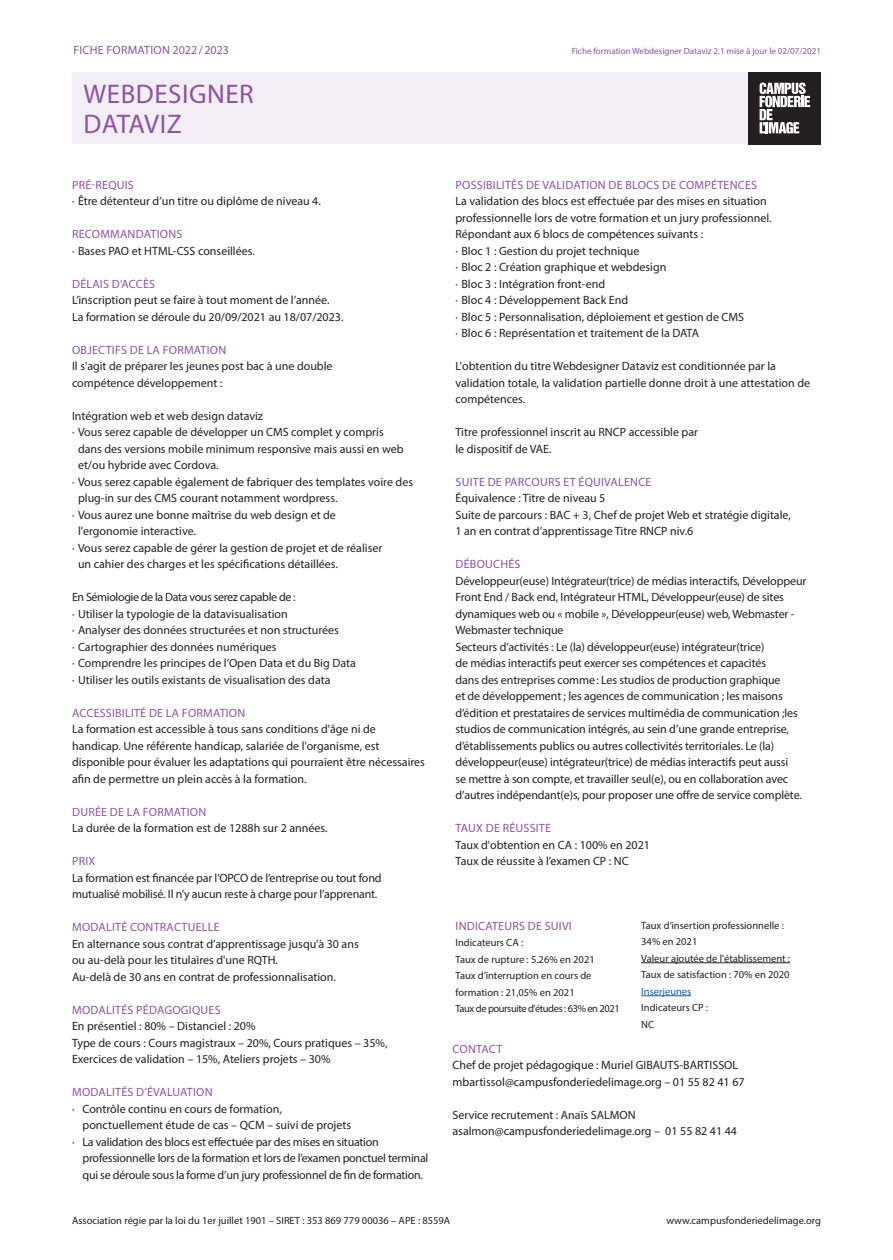
<style>
.page{position:relative;width:893px;height:1260px;background:#fff}
.page>*{position:absolute;margin:0;border:0;box-sizing:border-box;transform-origin:0 0}
.t1{font:27px "Myriad Pro";letter-spacing:.02em;color:#8e53a1}
.t2{font:27px "Myriad Pro";letter-spacing:-.015em;color:#8e53a1}
.t3{font:12px/16.5px "Myriad Pro";color:#231f20}
.t4{font:12px "Myriad Pro";letter-spacing:.02em;color:#8e53a1}
.t5{font:12px/16.5px "Myriad Pro";letter-spacing:-.02em;color:#231f20}
.t6{font:12px "Myriad Pro";letter-spacing:-.03em;color:#231f20}
.t7{font:10.5px/16.5px "Myriad Pro";color:#231f20}
.t8{font:10.5px "Myriad Pro";letter-spacing:-.04em;color:#231f20}
._03-italic{font:9px "Myriad Pro";color:#8e53a1}
.s1{color:#175d9e}
</style>
<div class="page">
<div style="left:72px;top:72px;width:749px;height:72px;background:#f3eef5"></div>
<div style="left:749px;top:72px;width:72px;height:72px;background:#231f20"></div>
<svg style="left:760px;top:83px;width:50px;height:51px"></svg>
<hr style="left:641px;top:963px;width:149px;height:1px;background:#231f20">
<hr style="left:641px;top:996px;width:50px;height:1px;background:#175d9e">
<p class="t4" style="left:73px;top:43px;width:157px">FICHE FORMATION 2022/2023</p>
<p class="t1" style="left:84px;top:77px;width:172px">WEBDESIGNER</p>
<p class="t2" style="left:84px;top:107px;width:100px">DATAVIZ</p>
<p class="t4" style="left:72px;top:177px;width:63px">PRÉ-REQUIS</p>
<p class="t3" style="left:72px;top:193px;width:250px">· Être détenteur d’un titre ou diplôme de niveau 4.</p>
<p class="t4" style="left:72px;top:227px;width:112px">RECOMMANDATIONS</p>
<p class="t3" style="left:72px;top:242px;width:184px">· Bases PAO et HTML-CSS conseillées.</p>
<p class="t4" style="left:72px;top:276px;width:85px">DÉLAIS D’ACCÈS</p>
<p class="t3" style="left:72px;top:292px;width:259px">L’inscription peut se faire à tout moment de l’année.</p>
<p class="t3" style="left:72px;top:308px;width:273px">La formation se déroule du 20/09/2021 au 18/07/2023.</p>
<p class="t4" style="left:72px;top:342px;width:156px">OBJECTIFS DE LA FORMATION</p>
<p class="t3" style="left:72px;top:358px;width:262px">Il s'agit de préparer les jeunes post bac à une double</p>
<p class="t3" style="left:72px;top:374px;width:152px">compétence développement :</p>
<p class="t3" style="left:72px;top:407px;width:193px">Intégration web et web design dataviz</p>
<p class="t3" style="left:78px;top:424px;width:327px;text-indent:-6px">· Vous serez capable de développer un CMS complet y compris dans des versions mobile minimum responsive mais aussi en web et/ou hybride avec Cordova.</p>
<p class="t3" style="left:78px;top:473px;width:337px;text-indent:-6px">· Vous serez capable également de fabriquer des templates voire des plug-in sur des CMS courant notamment wordpress.</p>
<p class="t3" style="left:78px;top:506px;width:259px;text-indent:-6px">· Vous aurez une bonne maîtrise du web design et de l'ergonomie interactive.</p>
<p class="t3" style="left:78px;top:539px;width:306px;text-indent:-6px">· Vous serez capable de gérer la gestion de projet et de réaliser un cahier des charges et les spécifications détaillées.</p>
<p class="t6" style="left:72px;top:590px;width:225px">En Sémiologie de la Data vous serez capable de :</p>
<p class="t3" style="left:72px;top:605px;width:217px">· Utiliser la typologie de la datavisualisation</p>
<p class="t3" style="left:72px;top:622px;width:268px">· Analyser des données structurées et non structurées</p>
<p class="t3" style="left:72px;top:638px;width:206px">· Cartographier des données numériques</p>
<p class="t3" style="left:72px;top:655px;width:285px">· Comprendre les principes de l’Open Data et du Big Data</p>
<p class="t3" style="left:72px;top:671px;width:260px">· Utiliser les outils existants de visualisation des data</p>
<p class="t4" style="left:72px;top:705px;width:175px">ACCESSIBILITÉ DE LA FORMATION</p>
<p class="t3" style="left:72px;top:721px;width:355px">La formation est accessible à tous sans conditions d'âge ni de handicap. Une référente handicap, salariée de l'organisme, est disponible pour évaluer les adaptations qui pourraient être nécessaires afin de permettre un plein accès à la formation.</p>
<p class="t4" style="left:72px;top:804px;width:136px">DURÉE DE LA FORMATION</p>
<p class="t3" style="left:72px;top:820px;width:257px">La durée de la formation est de 1288h sur 2 années.</p>
<p class="t4" style="left:72px;top:854px;width:25px">PRIX</p>
<p class="t3" style="left:72px;top:869px;width:311px">La formation est financée par l’OPCO de l’entreprise ou tout fond mutualisé mobilisé. Il n’y aucun reste à charge pour l’apprenant.</p>
<p class="t4" style="left:72px;top:920px;width:149px">MODALITÉ CONTRACTUELLE</p>
<p class="t3" style="left:72px;top:935px;width:288px">En alternance sous contrat d’apprentissage jusqu’à 30 ans ou au-delà pour les titulaires d'une RQTH.</p>
<p class="t3" style="left:72px;top:968px;width:265px">Au-delà de 30 ans en contrat de professionnalisation.</p>
<p class="t4" style="left:72px;top:1002px;width:150px">MODALITÉS PÉDAGOGIQUES</p>
<p class="t3" style="left:72px;top:1018px;width:185px">En présentiel : 80% – Distanciel : 20%</p>
<p class="t3" style="left:72px;top:1034px;width:317px">Type de cours : Cours magistraux – 20%, Cours pratiques – 35%,<br>Exercices de validation – 15%, Ateliers projets – 30%</p>
<p class="t4" style="left:72px;top:1085px;width:142px">MODALITÉS D’ÉVALUATION</p>
<p class="t3" style="left:83px;top:1100px;width:270px;text-indent:-10px">· Contrôle continu en cours de formation, ponctuellement étude de cas – QCM – suivi de projets</p>
<p class="t5" style="left:83px;top:1133px;width:347px;text-indent:-10px">· La validation des blocs est effectuée par des mises en situation professionnelle lors de la formation et lors de l’examen ponctuel terminal qui se déroule sous la forme d’un jury professionnel de fin de formation.</p>
<p class="_03-italic" style="left:572px;top:45px;width:251px">Fiche formation Webdesigner Dataviz 2.1 mise à jour le 02/07/2021</p>
<p class="t4" style="left:456px;top:177px;width:303px">POSSIBILITÉS DE VALIDATION DE BLOCS DE COMPÉTENCES</p>
<p class="t3" style="left:455px;top:193px;width:318px">La validation des blocs est effectuée par des mises en situation professionnelle lors de votre formation et un jury professionnel.</p>
<p class="t3" style="left:455px;top:226px;width:249px">Répondant aux 6 blocs de compétences suivants :</p>
<p class="t3" style="left:455px;top:242px;width:186px">· Bloc 1 : Gestion du projet technique</p>
<p class="t3" style="left:455px;top:259px;width:212px">· Bloc 2 : Création graphique et webdesign</p>
<p class="t3" style="left:455px;top:275px;width:151px">· Bloc 3 : Intégration front-end</p>
<p class="t3" style="left:455px;top:292px;width:174px">· Bloc 4 : Développement Back End</p>
<p class="t3" style="left:455px;top:308px;width:290px">· Bloc 5 : Personnalisation, déploiement et gestion de CMS</p>
<p class="t3" style="left:455px;top:325px;width:245px">· Bloc 6 : Représentation et traitement de la DATA</p>
<p class="t3" style="left:455px;top:358px;width:356px">L'obtention du titre Webdesigner Dataviz est conditionnée par la validation totale, la validation partielle donne droit à une attestation de compétences.</p>
<p class="t3" style="left:455px;top:424px;width:244px">Titre professionnel inscrit au RNCP accessible par</p>
<p class="t3" style="left:455px;top:440px;width:98px">le dispositif de VAE.</p>
<p class="t4" style="left:456px;top:474px;width:197px">SUITE DE PARCOURS ET ÉQUIVALENCE</p>
<p class="t3" style="left:455px;top:490px;width:151px">Équivalence : Titre de niveau 5</p>
<p class="t3" style="left:455px;top:506px;width:337px">Suite de parcours : BAC + 3, Chef de projet Web et stratégie digitale,</p>
<p class="t3" style="left:455px;top:523px;width:239px">1 an en contrat d’apprentissage Titre RNCP niv.6</p>
<p class="t4" style="left:456px;top:557px;width:66px">DÉBOUCHÉS</p>
<p class="t3" style="left:455px;top:572px;width:352px">Développeur(euse) Intégrateur(trice) de médias interactifs, Développeur Front End / Back end, Intégrateur HTML, Développeur(euse) de sites dynamiques web ou « mobile », Développeur(euse) web, Webmaster - Webmaster technique<br>Secteurs d’activités : Le (la) développeur(euse) intégrateur(trice)<br>de médias interactifs peut exercer ses compétences et capacités<br>dans des entreprises comme: Les studios de production graphique<br>et de développement ; les agences de communication ; les maisons d’édition et prestataires de services multimédia de communication ;les studios de communication intégrés, au sein d’une grande entreprise, d’établissements publics ou autres collectivités territoriales. Le (la) développeur(euse) intégrateur(trice) de médias interactifs peut aussi<br>se mettre à son compte, et travailler seul(e), ou en collaboration avec d’autres indépendant(e)s, pour proposer une offre de service complète.</p>
<p class="t4" style="left:456px;top:821px;width:97px">TAUX DE RÉUSSITE</p>
<p class="t3" style="left:455px;top:836px;width:196px">Taux d'obtention en CA : 100% en 2021</p>
<p class="t3" style="left:455px;top:853px;width:175px">Taux de réussite à l’examen CP : NC</p>
<p class="t4" style="left:456px;top:918px;width:118px">INDICATEURS DE SUIVI</p>
<p class="t7" style="left:455px;top:934px;width:69px">Indicateurs CA :</p>
<p class="t7" style="left:455px;top:951px;width:141px">Taux de rupture : 5.26% en 2021</p>
<p class="t7" style="left:455px;top:967px;width:138px">Taux d’interruption en cours de formation : 21,05% en 2021</p>
<p class="t8" style="left:455px;top:1002px;width:166px">Taux de poursuite d'études : 63% en 2021</p>
<p class="t7" style="left:641px;top:917px;width:144px">Taux d’insertion professionnelle :</p>
<p class="t7" style="left:641px;top:933px;width:150px">34% en 2021<br>Valeur ajoutée de l'établissement :<br>Taux de satisfaction : 70% en 2020<br><span class="s1">Inserjeunes</span></p>
<p class="t7" style="left:641px;top:999px;width:68px">Indicateurs CP :<br>NC</p>
<p class="t4" style="left:453px;top:1041px;width:51px">CONTACT</p>
<p class="t3" style="left:452px;top:1057px;width:287px">Chef de projet pédagogique : Muriel GIBAUTS-BARTISSOL</p>
<p class="t3" style="left:452px;top:1073px;width:294px">mbartissol@campusfonderiedelimage.org – 01 55 82 41 67</p>
<p class="t3" style="left:452px;top:1106px;width:185px">Service recrutement : Anaïs SALMON</p>
<p class="t3" style="left:452px;top:1123px;width:286px">asalmon@campusfonderiedelimage.org – 01 55 82 41 44</p>
<p class="t7" style="left:72px;top:1212px;width:380px">Association régie par la loi du 1er juillet 1901 – SIRET : 353 869 779 00036 – APE : 8559A</p>
<p class="t7" style="left:666px;top:1212px;width:156px">www.campusfonderiedelimage.org</p>
</div>
